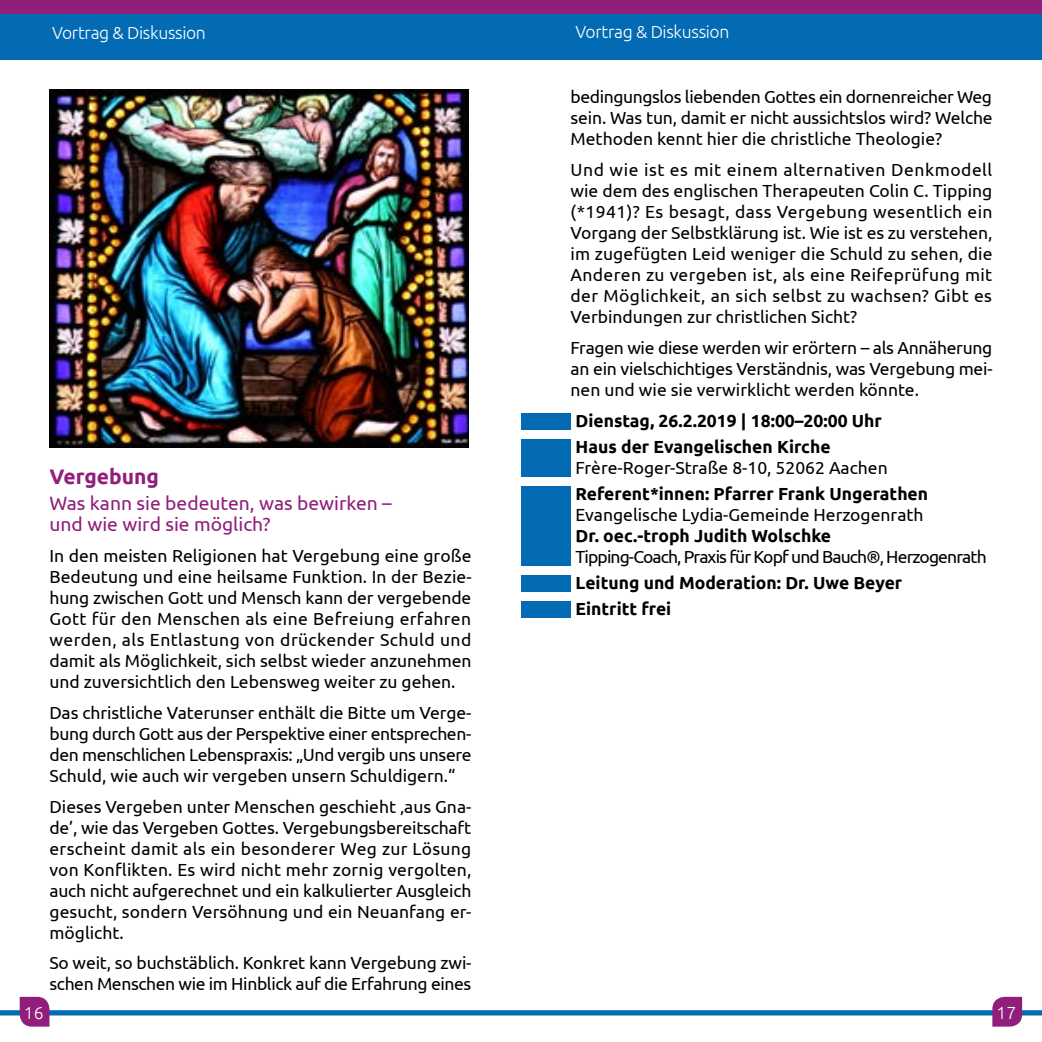
<style>
.page{position:relative;width:1042px;height:1042px;background:#fff}
.page>*{position:absolute;margin:0;border:0;box-sizing:border-box;transform-origin:0 0}
.t1{font:700 21px "Ubuntu";color:#901e7a}
.t2{font:19.25px/21px "Ubuntu";color:#901e7a}
.t3{font:17.5px/21px "Ubuntu";color:#000;text-align:justify}
.t4{font:700 17.5px/25.9px "Ubuntu";color:#000}
.t5{font:17.5px/21px "Ubuntu";letter-spacing:-.02em;color:#000}
.t6{font:17.5px "Ubuntu";letter-spacing:-.05em;color:#000}
.t7{font:300 17.5px "Ubuntu";letter-spacing:-.02em;color:#fff}
</style>
<div class="page">
<div style="left:0;top:13px;width:1042px;height:47px;background:#026bb3"></div>
<div style="left:0;top:0;width:1042px;height:13px;background:#901e7a"></div>
<div style="left:0;top:1010px;width:1042px;height:5px;background:#026bb3"></div>
<svg style="left:20px;top:997px;width:29px;height:29px"></svg>
<svg style="left:992px;top:997px;width:30px;height:29px"></svg>
<img style="left:49px;top:89px;width:420px;height:358px">
<div style="left:521px;top:413px;width:49px;height:17px;background:#026bb3"></div>
<div style="left:521px;top:439px;width:49px;height:38px;background:#026bb3"></div>
<div style="left:521px;top:486px;width:49px;height:80px;background:#026bb3"></div>
<div style="left:521px;top:575px;width:49px;height:17px;background:#026bb3"></div>
<div style="left:521px;top:601px;width:49px;height:17px;background:#026bb3"></div>
<p class="t7" style="left:52px;top:22px;width:155px">Vortrag &amp; Diskussion</p>
<p class="t1" style="left:49px;top:463px;width:111px">Vergebung</p>
<p class="t2" style="left:49px;top:492px;width:344px">Was kann sie bedeuten, was bewirken – und wie wird sie möglich?</p>
<p class="t3" style="left:49px;top:544px;width:424px">In den meisten Religionen hat Vergebung eine große Bedeutung und eine heilsame Funktion. In der Bezie&shy;hung zwischen Gott und Mensch kann der vergebende Gott für den Menschen als eine Befreiung erfahren werden, als Entlastung von drückender Schuld und damit als Möglichkeit, sich selbst wieder anzunehmen und zuversichtlich den Lebensweg weiter zu gehen.</p>
<p class="t3" style="left:49px;top:701px;width:424px">Das christliche Vaterunser enthält die Bitte um Verge&shy;bung durch Gott aus der Perspektive einer entsprechen&shy;den menschlichen Lebenspraxis: „Und vergib uns unsere Schuld, wie auch wir vergeben unsern Schuldigern.“</p>
<p class="t3" style="left:49px;top:795px;width:423px">Dieses Vergeben unter Menschen geschieht ‚aus Gna&shy;de’, wie das Vergeben Gottes. Vergebungsbereitschaft erscheint damit als ein besonderer Weg zur Lösung von Konflikten. Es wird nicht mehr zornig vergolten, auch nicht aufgerechnet und ein kalkulierter Ausgleich gesucht, sondern Versöhnung und ein Neuanfang er&shy;möglicht.</p>
<p class="t5" style="left:49px;top:952px;width:423px">So weit, so buchstäblich. Konkret kann Vergebung zwi&shy;schen Menschen wie im Hinblick auf die Erfahrung eines</p>
<p class="t7" style="left:575px;top:22px;width:155px">Vortrag &amp; Diskussion</p>
<p class="t3" style="left:570px;top:86px;width:423px">bedingungslos liebenden Gottes ein dornenreicher Weg sein. Was tun, damit er nicht aussichtslos wird? Welche Methoden kennt hier die christliche Theologie?</p>
<p class="t3" style="left:570px;top:159px;width:423px">Und wie ist es mit einem alternativen Denkmodell wie dem des englischen Therapeuten Colin C. Tipping (*1941)? Es besagt, dass Vergebung wesentlich ein Vorgang der Selbstklärung ist. Wie ist es zu verstehen, im zugefügten Leid weniger die Schuld zu sehen, die Anderen zu vergeben ist, als eine Reifeprüfung mit der Möglichkeit, an sich selbst zu wachsen? Gibt es Verbindungen zur christlichen Sicht?</p>
<p class="t3" style="left:570px;top:336px;width:423px">Fragen wie diese werden wir erörtern – als Annäherung an ein vielschichtiges Verständnis, was Vergebung mei&shy;nen und wie sie verwirklicht werden könnte.</p>
<p class="t4" style="left:575px;top:407px;width:308px">Dienstag, 26.2.2019 | 18:00–20:00 Uhr<br>Haus der Evangelischen Kirche</p>
<p class="t3" style="left:575px;top:456px;width:314px">Frère-Roger-Straße 8-10, 52062 Aachen</p>
<p class="t4" style="left:575px;top:480px;width:354px">Referent*innen: Pfarrer Frank Ungerathen</p>
<p class="t3" style="left:575px;top:503px;width:349px">Evangelische Lydia-Gemeinde Herzogenrath</p>
<p class="t4" style="left:575px;top:522px;width:257px">Dr. oec.-troph Judith Wolschke</p>
<p class="t6" style="left:575px;top:546px;width:412px">Tipping-Coach, Praxis für Kopf und Bauch®, Herzogenrath</p>
<p class="t4" style="left:575px;top:569px;width:328px">Leitung und Moderation: Dr. Uwe Beyer<br>Eintritt frei</p>
<p class="t7" style="left:24px;top:1001px;width:21px">16</p>
<p class="t7" style="left:996px;top:1001px;width:21px">17</p>
</div>
